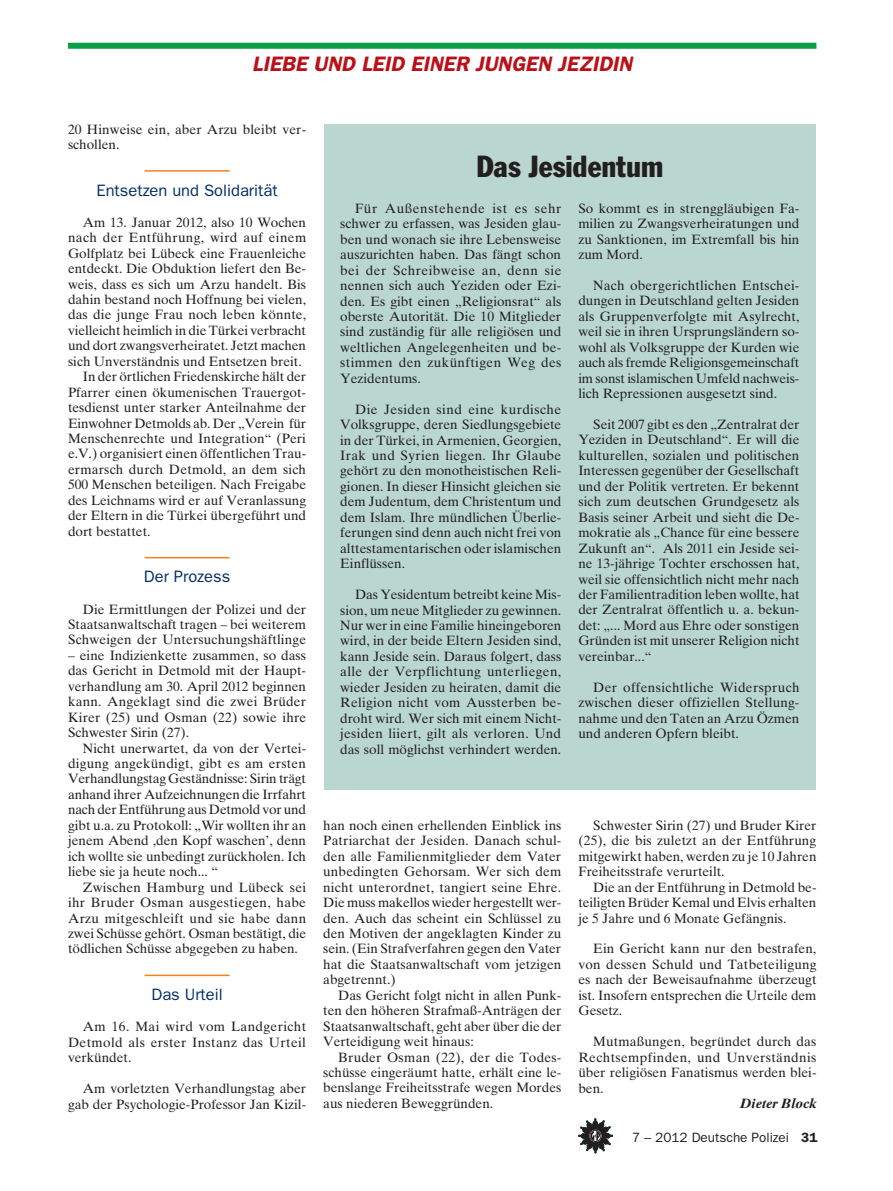
<style>
.page{position:relative;width:893px;height:1191px;background:#fff}
.page>*{position:absolute;margin:0;border:0;box-sizing:border-box;transform-origin:0 0}
.t1{font:condensed 30px "Franklin Gothic";color:#231f20}
.t2{font:italic 600 21px "Franklin Gothic";color:#bb1018}
.t3{font:16.5px "Franklin Gothic";color:#002d66}
.t4{font:13.5px/15.5px "Times Ten";color:#231f20;text-align:justify}
.t5{font:13.5px "Times Ten";letter-spacing:.025em;color:#231f20}
.t6{font:13.5px "Franklin Gothic";color:#231f20}
.t7{font:italic 700 13.5px "Times Ten";color:#231f20}
.s1{font-weight:600}
</style>
<div class="page">
<svg style="left:578px;top:1118px;width:35px;height:35px"></svg>
<div style="left:324px;top:124px;width:492px;height:665px;background:#bad7cf"></div>
<div style="left:68px;top:43px;width:748px;height:6px;background:#0a9f46"></div>
<hr style="left:145px;top:170px;width:85px;height:2px;background:#f58220">
<hr style="left:145px;top:557px;width:85px;height:1px;background:#f58220">
<hr style="left:145px;top:974px;width:85px;height:2px;background:#f58220">
<h2 class="t2" style="left:252px;top:51px;width:22px">LIEBEUND</h2>
<h2 class="t2" style="left:361px;top:51px;width:23px">LEIDEINERJUNGEN</h2>
<h2 class="t2" style="left:558px;top:51px;width:21px">JEZIDIN</h2>
<p class="t4" style="left:68px;top:121px;width:240px">20 Hinweise ein, aber Arzu bleibt ver&shy;schollen.</p>
<p class="t3" style="left:96px;top:180px;width:183px">Entsetzen und Solidarität</p>
<p class="t4" style="left:83px;top:214px;width:225px">Am 13. Januar 2012, also 10 Wochen</p>
<p class="t5" style="left:68px;top:229px;width:240px">nach der Entführung, wird auf einem</p>
<p class="t4" style="left:68px;top:245px;width:240px">Golfplatz bei Lübeck eine Frauenleiche</p>
<p class="t4" style="left:68px;top:261px;width:240px">entdeckt. Die Obduktion liefert den Be-</p>
<p class="t4" style="left:68px;top:276px;width:240px">weis, dass es sich um Arzu handelt. Bis</p>
<p class="t4" style="left:68px;top:291px;width:240px">dahin bestand noch Hoffnung bei vielen,</p>
<p class="t4" style="left:68px;top:307px;width:240px">das die junge Frau noch leben könnte,</p>
<p class="t4" style="left:68px;top:322px;width:240px">vielleicht heimlich in die Türkei verbracht</p>
<p class="t4" style="left:68px;top:338px;width:240px">und dort zwangsverheiratet. Jetzt machen</p>
<p class="t4" style="left:68px;top:353px;width:235px">sich Unverständnis und Entsetzen breit.</p>
<p class="t4" style="left:83px;top:369px;width:225px">In der örtlichen Friedenskirche hält der</p>
<p class="t4" style="left:68px;top:384px;width:239px">Pfarrer einen ökumenischen Trauergot-</p>
<p class="t4" style="left:68px;top:400px;width:240px">tesdienst unter starker Anteilnahme der</p>
<p class="t4" style="left:68px;top:415px;width:240px">Einwohner Detmolds ab. Der „Verein für</p>
<p class="t4" style="left:68px;top:430px;width:239px">Menschenrechte und Integration“ (Peri</p>
<p class="t4" style="left:68px;top:446px;width:240px">e.V.) organisiert einen öffentlichen Trau-</p>
<p class="t4" style="left:68px;top:461px;width:240px">ermarsch durch Detmold, an dem sich</p>
<p class="t4" style="left:68px;top:477px;width:240px">500 Menschen beteiligen. Nach Freigabe</p>
<p class="t4" style="left:68px;top:492px;width:240px">des Leichnams wird er auf Veranlassung</p>
<p class="t4" style="left:68px;top:508px;width:240px">der Eltern in die Türkei übergeführt und</p>
<p class="t4" style="left:68px;top:523px;width:84px">dort bestattet.</p>
<p class="t3" style="left:144px;top:567px;width:88px">Der Prozess</p>
<p class="t4" style="left:68px;top:601px;width:240px;text-indent:15px">Die Ermittlungen der Polizei und der Staatsanwaltschaft tragen – bei weiterem Schweigen der Untersuchungshäftlinge</p>
<p class="t4" style="left:68px;top:647px;width:240px">– eine Indizienkette zusammen, so dass das Gericht in Detmold mit der Haupt&shy;verhandlung am 30. April 2012 beginnen kann. Angeklagt sind die zwei Brüder Kirer (25) und Osman (22) sowie ihre Schwester Sirin (27).</p>
<p class="t4" style="left:68px;top:740px;width:240px;text-indent:15px">Nicht unerwartet, da von der Vertei&shy;digung angekündigt, gibt es am ersten Verhandlungstag Geständnisse: Sirin trägt anhand ihrer Aufzeichnungen die Irrfahrt nach der Entführung aus Detmold vor und gibt u.a. zu Protokoll: „Wir wollten ihr an jenem Abend ,den Kopf waschen’, denn ich wollte sie unbedingt zurückholen. Ich liebe sie ja heute noch... “</p>
<p class="t4" style="left:68px;top:879px;width:240px;text-indent:15px">Zwischen Hamburg und Lübeck sei ihr Bruder Osman ausgestiegen, habe Arzu mitgeschleift und sie habe dann zwei Schüsse gehört. Osman bestätigt, die tödlichen Schüsse abgegeben zu haben.</p>
<p class="t3" style="left:151px;top:985px;width:73px">Das Urteil</p>
<p class="t4" style="left:68px;top:1018px;width:240px;text-indent:15px">Am 16. Mai wird vom Landgericht Detmold als erster Instanz das Urteil verkündet.</p>
<p class="t4" style="left:68px;top:1080px;width:240px;text-align:right">Am vorletzten Verhandlungstag aber gab der Psychologie-Professor Jan Kizil-</p>
<h1 class="t1" style="left:476px;top:148px;width:188px">Das Jesidentum</h1>
<p class="t4" style="left:340px;top:200px;width:223px;text-indent:15px">Für Außenstehende ist es sehr schwer zu erfassen, was Jesiden glau&shy;ben und wonach sie ihre Lebensweise auszurichten haben. Das fängt schon bei der Schreibweise an, denn sie nennen sich auch Yeziden oder Ezi&shy;den. Es gibt einen „Religionsrat“ als oberste Autorität. Die 10 Mitglieder sind zuständig für alle religiösen und weltlichen Angelegenheiten und be&shy;stimmen den zukünftigen Weg des Yezidentums.</p>
<p class="t4" style="left:340px;top:401px;width:223px;text-indent:15px">Die Jesiden sind eine kurdische Volksgruppe, deren Siedlungsgebiete in der Türkei, in Armenien, Georgien, Irak und Syrien liegen. Ihr Glaube gehört zu den monotheistischen Reli&shy;gionen. In dieser Hinsicht gleichen sie dem Judentum, dem Christentum und dem Islam. Ihre mündlichen Überlie&shy;ferungen sind denn auch nicht frei von alttestamentarischen oder islamischen Einflüssen.</p>
<p class="t4" style="left:340px;top:586px;width:223px;text-indent:15px">Das Yesidentum betreibt keine Mis&shy;sion, um neue Mitglieder zu gewinnen.<br>Nur wer in eine Familie hineingeboren wird, in der beide Eltern Jesiden sind, kann Jeside sein. Daraus folgert, dass alle der Verpflichtung unterliegen, wieder Jesiden zu heiraten, damit die Religion nicht vom Aussterben be&shy;droht wird. Wer sich mit einem Nicht&shy;jesiden liiert, gilt als verloren. Und das soll möglichst verhindert werden.</p>
<p class="t4" style="left:578px;top:200px;width:223px">So kommt es in strenggläubigen Fa&shy;milien zu Zwangsverheiratungen und zu Sanktionen, im Extremfall bis hin zum Mord.</p>
<p class="t4" style="left:578px;top:277px;width:223px;text-indent:15px">Nach obergerichtlichen Entschei&shy;dungen in Deutschland gelten Jesiden als Gruppenverfolgte mit Asylrecht, weil sie in ihren Ursprungsländern so&shy;wohl als Volksgruppe der Kurden wie auch als fremde Religionsgemeinschaft im sonst islamischen Umfeld nachweis&shy;lich Repressionen ausgesetzt sind.</p>
<p class="t4" style="left:578px;top:416px;width:223px;text-indent:15px">Seit 2007 gibt es den „Zentralrat der Yeziden in Deutschland“. Er will die kulturellen, sozialen und politischen Interessen gegenüber der Gesellschaft und der Politik vertreten. Er bekennt sich zum deutschen Grundgesetz als Basis seiner Arbeit und sieht die De&shy;mokratie als „Chance für eine bessere Zukunft an“. Als 2011 ein Jeside sei&shy;ne 13-jährige Tochter erschossen hat, weil sie offensichtlich nicht mehr nach der Familientradition leben wollte, hat der Zentralrat öffentlich u. a. bekun&shy;det: „... Mord aus Ehre oder sonstigen Gründen ist mit unserer Religion nicht vereinbar...“</p>
<p class="t4" style="left:578px;top:679px;width:223px;text-indent:15px">Der offensichtliche Widerspruch zwischen dieser offiziellen Stellung&shy;nahme und den Taten an Arzu Özmen und anderen Opfern bleibt.</p>
<p class="t4" style="left:323px;top:817px;width:240px">han noch einen erhellenden Einblick ins Patriarchat der Jesiden. Danach schul&shy;den alle Familienmitglieder dem Vater unbedingten Gehorsam. Wer sich dem nicht unterordnet, tangiert seine Ehre.<br>Die muss makellos wieder hergestellt wer&shy;den. Auch das scheint ein Schlüssel zu den Motiven der angeklagten Kinder zu sein. (Ein Strafverfahren gegen den Vater hat die Staatsanwaltschaft vom jetzigen abgetrennt.)</p>
<p class="t4" style="left:323px;top:987px;width:240px;text-indent:15px">Das Gericht folgt nicht in allen Punk&shy;ten den höheren Strafmaß-Anträgen der Staatsanwaltschaft, geht aber über die der Verteidigung weit hinaus:</p>
<p class="t4" style="left:323px;top:1049px;width:240px;text-indent:15px">Bruder Osman (22), der die Todes&shy;schüsse eingeräumt hatte, erhält eine le&shy;benslange Freiheitsstrafe wegen Mordes aus niederen Beweggründen.</p>
<p class="t4" style="left:578px;top:817px;width:240px;text-indent:15px">Schwester Sirin (27) und Bruder Kirer (25), die bis zuletzt an der Entführung mitgewirkt haben, werden zu je 10 Jahren Freiheitsstrafe verurteilt.</p>
<p class="t4" style="left:578px;top:879px;width:240px;text-indent:15px">Die an der Entführung in Detmold be&shy;teiligten Brüder Kemal und Elvis erhalten je 5 Jahre und 6 Monate Gefängnis.</p>
<p class="t4" style="left:578px;top:941px;width:240px;text-indent:15px">Ein Gericht kann nur den bestrafen, von dessen Schuld und Tatbeteiligung es nach der Beweisaufnahme überzeugt ist. Insofern entsprechen die Urteile dem Gesetz.</p>
<p class="t4" style="left:578px;top:1033px;width:240px;text-indent:15px">Mutmaßungen, begründet durch das Rechtsempfinden, und Unverständnis über religiösen Fanatismus werden blei&shy;ben.</p>
<p class="t7" style="left:740px;top:1095px;width:78px">Dieter Block</p>
<p class="t6" style="left:632px;top:1129px;width:187px">7 – 2012 Deutsche Polizei <span class="s1">31</span></p>
</div>
